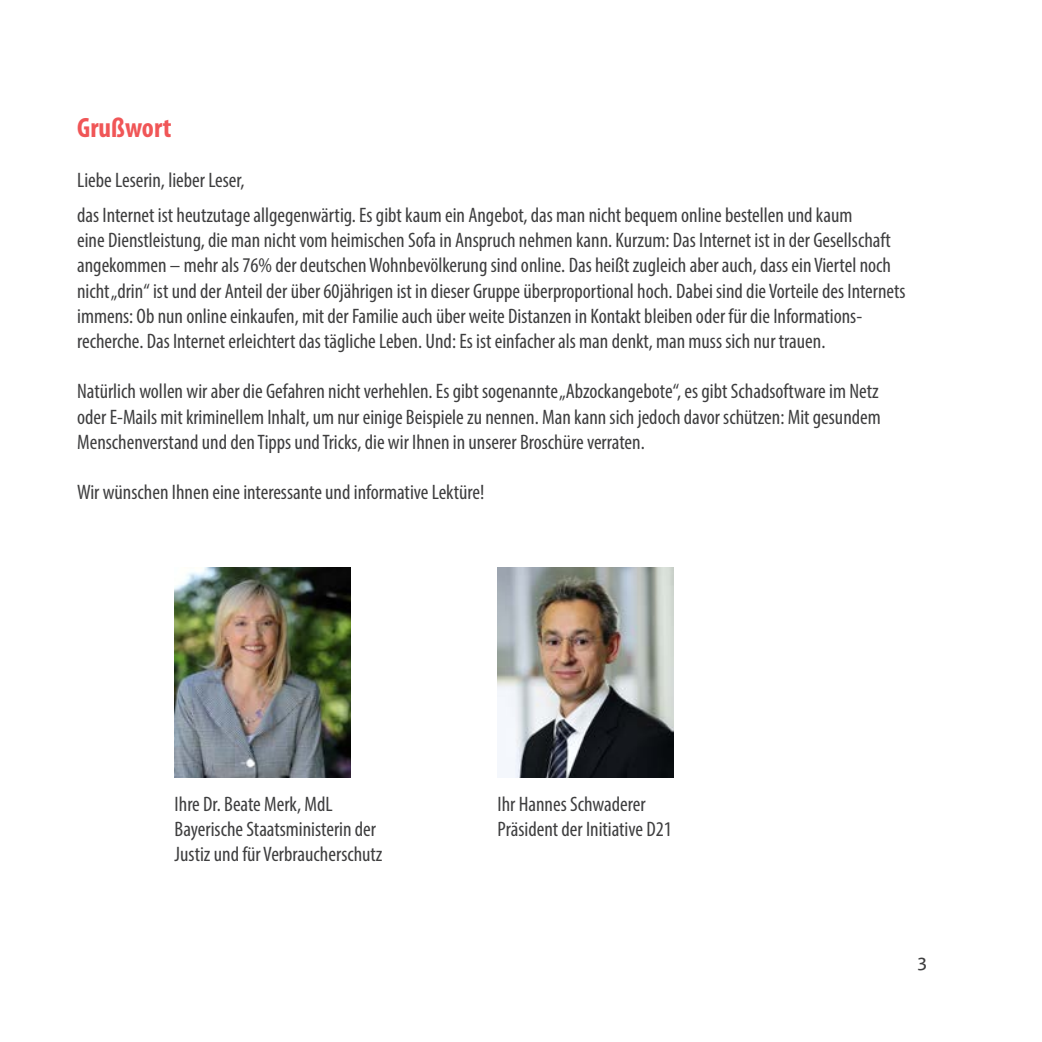
<style>
.page{position:relative;width:1042px;height:1042px;background:#fff}
.page>*{position:absolute;margin:0;border:0;box-sizing:border-box;transform-origin:0 0}
.t1{font:700 condensed 28px "Myriad Pro";color:#f05657}
.t2{font:condensed 21px/25.2px "Myriad Pro";color:#3e3e3f}
.t3{font:21px "Myriad Pro";color:#3e3e3f}
</style>
<div class="page">
<img style="left:175px;top:567px;width:175px;height:210px">
<img style="left:497px;top:567px;width:176px;height:210px">
<h1 class="t1" style="left:77px;top:110px;width:96px">Grußwort</h1>
<p class="t2" style="left:77px;top:162px;width:777px;line-height:35.2px">Liebe Leserin, lieber Leser,<br>das Internet ist heutzutage allgegenwärtig. Es gibt kaum ein Angebot, das man nicht bequem online bestellen und kaum</p>
<p class="t2" style="left:77px;top:227px;width:830px">eine Dienstleistung, die man nicht vom heimischen Sofa in Anspruch nehmen kann. Kurzum: Das Internet ist in der Gesellschaft angekommen – mehr als 76% der deutschen Wohnbevölkerung sind online. Das heißt zugleich aber auch, dass ein Viertel noch nicht „drin“ ist und der Anteil der über 60jährigen ist in dieser Gruppe überproportional hoch. Dabei sind die Vorteile des Internets immens: Ob nun online einkaufen, mit der Familie auch über weite Distanzen in Kontakt bleiben oder für die Informations&shy;recherche. Das Internet erleichtert das tägliche Leben. Und: Es ist einfacher als man denkt, man muss sich nur trauen.</p>
<p class="t2" style="left:77px;top:378px;width:805px;text-align:justify">Natürlich wollen wir aber die Gefahren nicht verhehlen. Es gibt sogenannte „Abzockangebote“, es gibt Schadsoftware im Netz oder E-Mails mit kriminellem Inhalt, um nur einige Beispiele zu nennen. Man kann sich jedoch davor schützen: Mit gesundem Menschenverstand und den Tipps und Tricks, die wir Ihnen in unserer Broschüre verraten.</p>
<p class="t2" style="left:77px;top:479px;width:409px">Wir wünschen Ihnen eine interessante und informative Lektüre!</p>
<p class="t2" style="left:175px;top:791px;width:209px">Ihre Dr. Beate Merk, MdL<br>Bayerische Staatsministerin der<br>Justiz und für Verbraucherschutz</p>
<p class="t2" style="left:497px;top:791px;width:176px">Ihr Hannes Schwaderer<br>Präsident der Initiative D21</p>
<p class="t3" style="left:918px;top:947px;width:11px">3</p>
</div>
